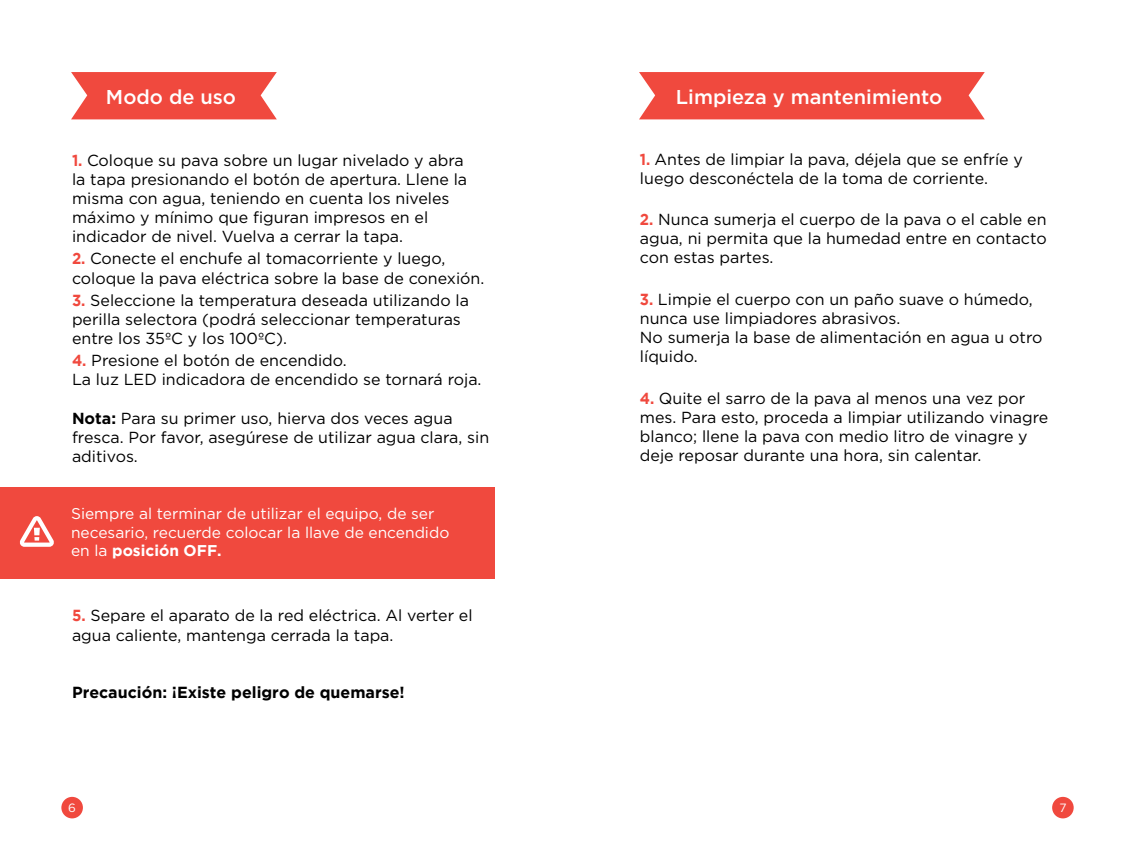
<style>
.page{position:relative;width:1134px;height:851px;background:#fff}
.page>*{position:absolute;margin:0;border:0;box-sizing:border-box;transform-origin:0 0}
.t1{font:500 20px "Gotham";color:#fff}
.t2{font:16px/19.2px "Gotham";color:#000}
.t3{font:700 16px "Gotham";color:#000}
.t4{font:15.6px/18.6px "Gotham";color:#fff}
.t5{font:12px "Gotham";color:#fff}
.s1{font-weight:700;color:#f0493e}
.s2{font-weight:700}
</style>
<div class="page">
<div style="left:1052px;top:796px;width:22px;height:22px;background:#f0493e;border-radius:50%"></div>
<div style="left:61px;top:796px;width:22px;height:22px;background:#f0493e;border-radius:50%"></div>
<svg style="left:71px;top:72px;width:206px;height:47px;background:#f1574d"></svg>
<svg style="left:639px;top:72px;width:346px;height:47px;background:#f05147"></svg>
<div style="left:0;top:488px;width:495px;height:91px;background:#f0493e"></div>
<svg style="left:20px;top:516px;width:34px;height:30px"></svg>
<p class="t1" style="left:106px;top:84px;width:132px">Modo de uso</p>
<p class="t2" style="left:72px;top:150px;width:397px"><span class="s1">1.</span> Coloque su pava sobre un lugar nivelado y abra la tapa presionando el botón de apertura. Llene la misma con agua, teniendo en cuenta los niveles máximo y mínimo que figuran impresos en el indicador de nivel. Vuelva a cerrar la tapa.</p>
<p class="t2" style="left:72px;top:249px;width:414px"><span class="s1">2.</span> Conecte el enchufe al tomacorriente y luego, coloque la pava eléctrica sobre la base de conexión.</p>
<p class="t2" style="left:72px;top:290px;width:399px"><span class="s1">3.</span> Seleccione la temperatura deseada utilizando la perilla selectora (podrá seleccionar temperaturas entre los 35ºC y los 100ºC).</p>
<p class="t2" style="left:72px;top:350px;width:411px"><span class="s1">4.</span> Presione el botón de encendido.<br>La luz LED indicadora de encendido se tornará roja.</p>
<p class="t2" style="left:72px;top:408px;width:419px"><span class="s2">Nota:</span> Para su primer uso, hierva dos veces agua fresca. Por favor, asegúrese de utilizar agua clara, sin aditivos.</p>
<p class="t4" style="left:71px;top:504px;width:380px">Siempre al terminar de utilizar el equipo, de ser necesario, recuerde colocar la llave de encendido en la <span class="s2">posición OFF.</span></p>
<p class="t2" style="left:72px;top:605px;width:402px"><span class="s1">5.</span> Separe el aparato de la red eléctrica. Al verter el agua caliente, mantenga cerrada la tapa.</p>
<p class="t3" style="left:72px;top:683px;width:334px">Precaución: ¡Existe peligro de quemarse!</p>
<p class="t1" style="left:676px;top:84px;width:268px">Limpieza y mantenimiento</p>
<p class="t2" style="left:640px;top:149px;width:385px"><span class="s1">1.</span> Antes de limpiar la pava, déjela que se enfríe y luego desconéctela de la toma de corriente.</p>
<p class="t2" style="left:640px;top:209px;width:408px;text-align:justify"><span class="s1">2.</span> Nunca sumerja el cuerpo de la pava o el cable en agua, ni permita que la humedad entre en contacto con estas partes.</p>
<p class="t2" style="left:640px;top:289px;width:404px"><span class="s1">3.</span> Limpie el cuerpo con un paño suave o húmedo, nunca use limpiadores abrasivos.<br>No sumerja la base de alimentación en agua u otro líquido.</p>
<p class="t2" style="left:640px;top:388px;width:410px"><span class="s1">4.</span> Quite el sarro de la pava al menos una vez por mes. Para esto, proceda a limpiar utilizando vinagre blanco; llene la pava con medio litro de vinagre y deje reposar durante una hora, sin calentar.</p>
<p class="t5" style="left:68px;top:799px;width:9px">6</p>
<p class="t5" style="left:1059px;top:799px;width:9px">7</p>
</div>
